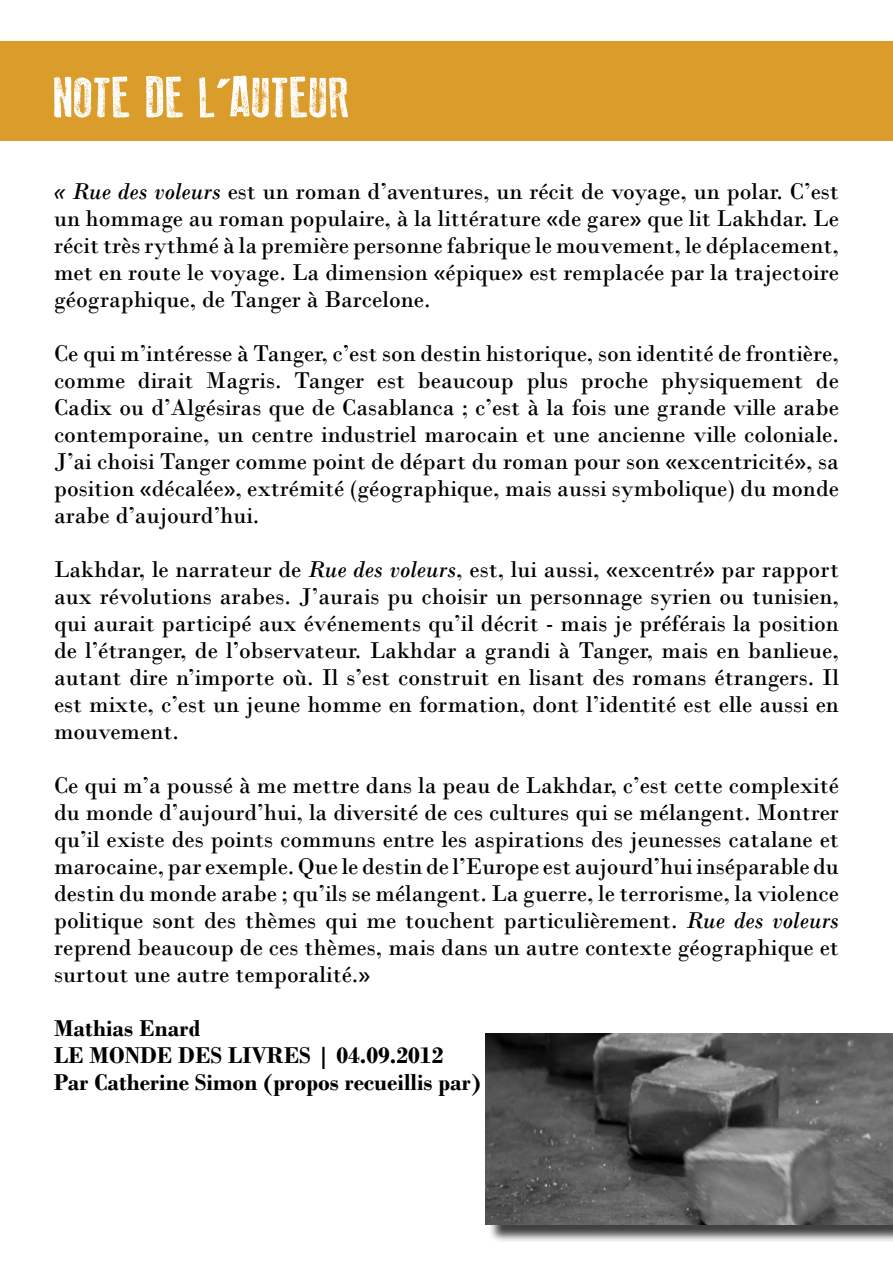
<style>
.page{position:relative;width:893px;height:1263px;background:#fff}
.page>*{position:absolute;margin:0;border:0;box-sizing:border-box;transform-origin:0 0}
.t1{font:57px "Old Press";color:#fff}
.t2{font:24px/27px "Bodoni";color:#000;text-align:justify}
.t3{font:700 24px/27px "Bodoni";color:#000}
.s1{font-style:italic}
</style>
<div class="page">
<div style="left:488px;top:1036px;width:405px;height:208px;background:#000;opacity:.75"></div>
<img style="left:486px;top:1033px;width:407px;height:192px">
<div style="left:0;top:41px;width:893px;height:100px;background:#da9c2a"></div>
<h1 class="t1" style="left:54px;top:66px;width:298px">NOTE DE L’AUTEUR</h1>
<p class="t2" style="left:54px;top:177px;width:786px"><span class="s1">« Rue des voleurs</span> est un roman d’aventures, un récit de voyage, un polar. C’est un hommage au roman populaire, à la littérature «de gare» que lit Lakhdar. Le récit très rythmé à la première personne fabrique le mouvement, le déplacement, met en route le voyage. La dimension «épique» est remplacée par la trajectoire géographique, de Tanger à Barcelone.</p>
<p class="t2" style="left:54px;top:339px;width:786px">Ce qui m’intéresse à Tanger, c’est son destin historique, son identité de frontière, comme dirait Magris. Tanger est beaucoup plus proche physiquement de Cadix ou d’Algésiras que de Casablanca ; c’est à la fois une grande ville arabe contemporaine, un centre industriel marocain et une ancienne ville coloniale.<br>J’ai choisi Tanger comme point de départ du roman pour son «excentricité», sa position «décalée», extrémité (géographique, mais aussi symbolique) du monde arabe d’aujourd’hui.</p>
<p class="t2" style="left:54px;top:555px;width:786px">Lakhdar, le narrateur de <span class="s1">Rue des voleurs</span>, est, lui aussi, «excentré» par rapport aux révolutions arabes. J’aurais pu choisir un personnage syrien ou tunisien, qui aurait participé aux événements qu’il décrit - mais je préférais la position de l’étranger, de l’observateur. Lakhdar a grandi à Tanger, mais en banlieue, autant dire n’importe où. Il s’est construit en lisant des romans étrangers. Il est mixte, c’est un jeune homme en formation, dont l’identité est elle aussi en mouvement.</p>
<p class="t2" style="left:54px;top:771px;width:786px">Ce qui m’a poussé à me mettre dans la peau de Lakhdar, c’est cette complexité du monde d’aujourd’hui, la diversité de ces cultures qui se mélangent. Montrer qu’il existe des points communs entre les aspirations des jeunesses catalane et marocaine, par exemple. Que le destin de l’Europe est aujourd’hui inséparable du destin du monde arabe ; qu’ils se mélangent. La guerre, le terrorisme, la violence politique sont des thèmes qui me touchent particulièrement. <span class="s1">Rue des voleurs </span>reprend beaucoup de ces thèmes, mais dans un autre contexte géographique et surtout une autre temporalité.»</p>
<p class="t3" style="left:54px;top:1014px;width:429px">Mathias Enard<br>LE MONDE DES LIVRES | 04.09.2012<br>Par Catherine Simon (propos recueillis par)</p>
</div>
